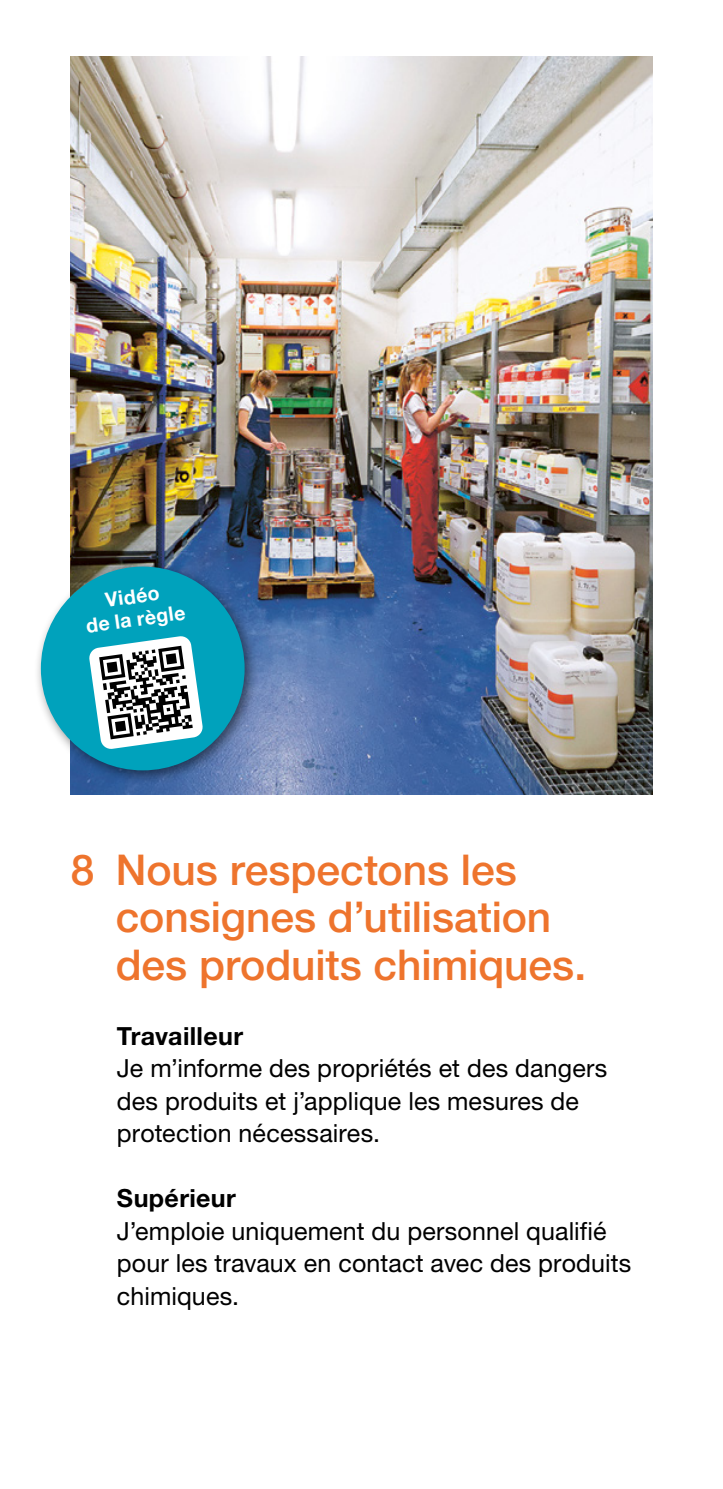
<style>
.page{position:relative;width:723px;height:1489px;background:#fff}
.page>*{position:absolute;margin:0;border:0;box-sizing:border-box;transform-origin:0 0}
.t1{font:500 42.5px/47.5px "Helvetica Neue LT Std";color:#ee742d}
.t2{font:25px/32.5px "Helvetica Neue LT Std";letter-spacing:.005em;color:#000}
.t3{font:700 25px "Helvetica Neue LT Std";letter-spacing:.015em;color:#000}
.t4{font:700 20px/22.8px "Helvetica Neue LT Std";color:#fff;text-align:center}
</style>
<div class="page">
<img style="left:71px;top:57px;width:581px;height:737px">
<div style="left:33px;top:558px;width:226px;height:226px;background:#000;opacity:.5"></div>
<div style="left:41px;top:566px;width:204px;height:204px;background:#00a2bc;border-radius:50%"></div>
<svg style="left:89px;top:636px;width:114px;height:113px"></svg>
<p class="t4" style="left:81px;top:591px;width:102px;rotate:-8deg">Vidéo<br>de la règle</p>
<h1 class="t1" style="left:116px;top:845px;width:472px;text-indent:-45px">8 Nous respectons les consignes d’utilisation des produits chimiques.</h1>
<p class="t3" style="left:117px;top:1020px;width:128px">Travailleur</p>
<p class="t2" style="left:117px;top:1051px;width:492px">Je m’informe des propriétés et des dangers des produits et j’applique les mesures de protection nécessaires.</p>
<p class="t3" style="left:117px;top:1182px;width:121px">Supérieur</p>
<p class="t2" style="left:117px;top:1214px;width:516px">J’emploie uniquement du personnel qualifié pour les travaux en contact avec des produits chimiques.</p>
</div>
